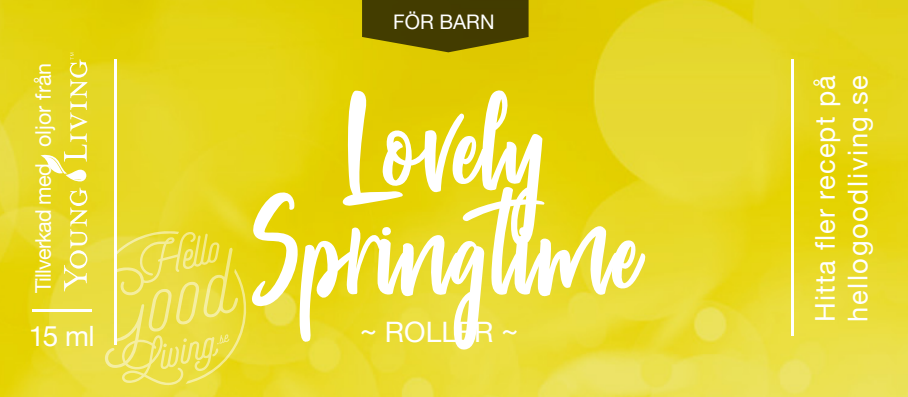
<style>
.page{position:relative;width:908px;height:397px;background:#fff}
.page>*{position:absolute;margin:0;border:0;box-sizing:border-box;transform-origin:0 0}
.t1{font:106.8px/104.4px "Passengers Script";letter-spacing:.02em;color:#fff;text-align:center}
.t2{font:28px "Helvetica Neue";color:#fff}
.t3{font:27.2px/32.8px "Helvetica Neue";letter-spacing:.06em;color:#fff}
.t4{font:21.6px "Helvetica Neue";letter-spacing:-.03em;color:#fff}
.t5{font:20px "Helvetica Neue";color:#fff}
</style>
<div class="page">
<img style="left:0;top:0;width:907px;height:397px">
<svg style="left:64px;top:188px;width:23px;height:103px"></svg>
<svg style="left:40px;top:53px;width:47px;height:129px"></svg>
<hr style="left:33px;top:309px;width:59px;height:2px;background:#fff">
<hr style="left:114px;top:59px;width:3px;height:286px;background:#fff">
<hr style="left:790px;top:59px;width:3px;height:276px;background:#fff">
<svg style="left:87px;top:231px;width:161px;height:155px;fill:#eadd40"></svg>
<svg style="left:362px;top:0;width:166px;height:52px"></svg>
<p class="t4" style="left:28px;top:293px;width:232px;rotate:-90deg">Tillverkad med oljor från</p>
<p class="t2" style="left:29px;top:315px;width:67px">15 ml</p>
<p class="t5" style="left:393px;top:8px;width:103px">FÖR BARN</p>
<h1 class="t1" style="left:252px;top:90px;width:389px">Lovely<br>Springtime</h1>
<p class="t2" style="left:360px;top:312px;width:159px">~ ROLLER ~</p>
<p class="t3" style="left:809px;top:322px;width:248px;rotate:-90deg">Hitta fler recept på hellogoodliving.se</p>
</div>
